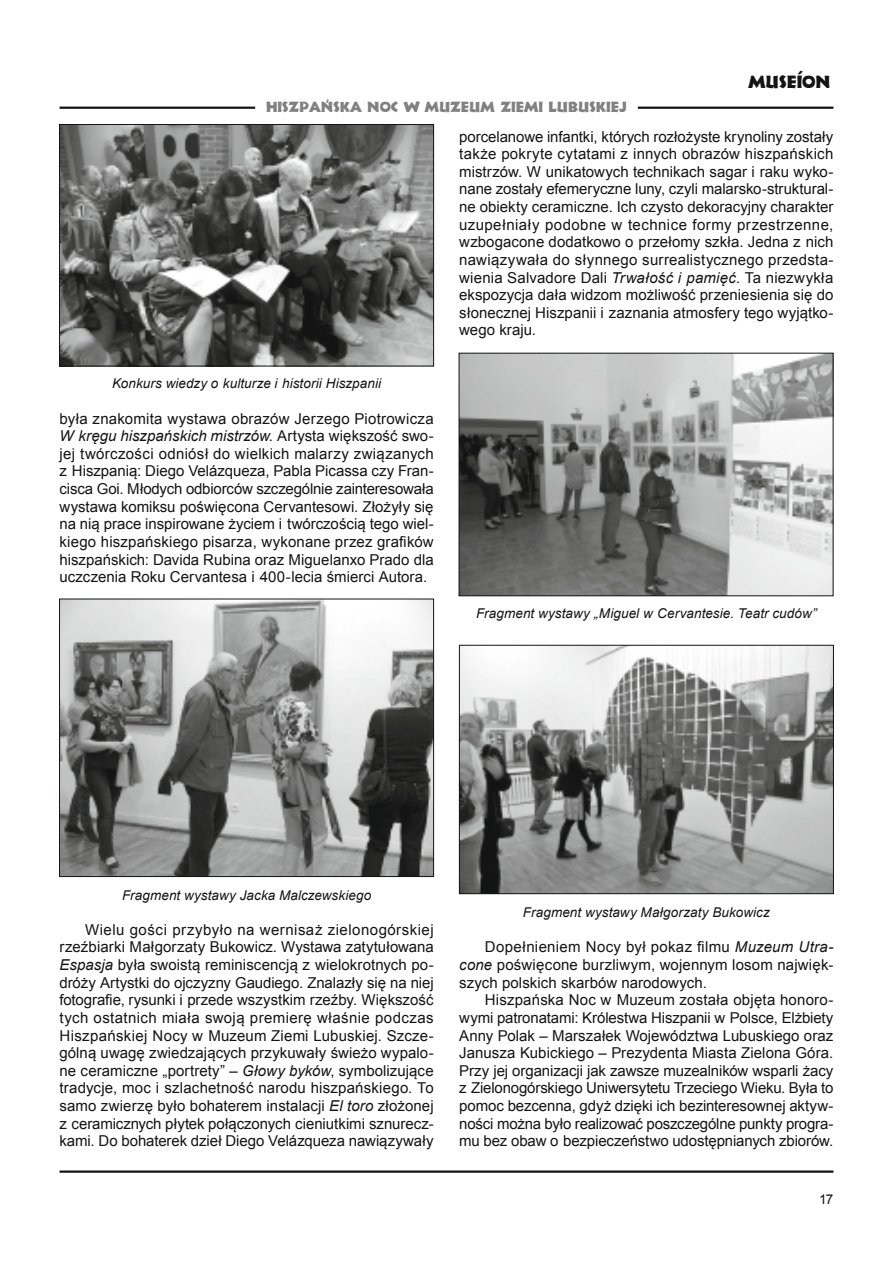
<style>
.page{position:relative;width:893px;height:1263px;background:#fff}
.page>*{position:absolute;margin:0;border:0;box-sizing:border-box;transform-origin:0 0}
.t1{font:18px "Informal 011 BT";color:#131413}
.t2{font:15px/17.7px "Arial";color:#131413;text-align:justify}
.t3{font:15px "Informal 011 BT";color:#818181}
.t4{font:italic 13.5px "Arial";letter-spacing:.005em;color:#131413}
.t5{font:13.5px "Arial";color:#131413}
.s1{font-style:italic}
</style>
<div class="page">
<hr style="left:60px;top:1170px;width:773px;height:3px;background:#131413">
<img style="left:461px;top:355px;width:370px;height:239px">
<div style="left:459px;top:353px;width:374px;height:243px;border:1px solid #131413"></div>
<img style="left:461px;top:647px;width:371px;height:245px">
<div style="left:459px;top:645px;width:375px;height:249px;border:1px solid #131413"></div>
<img style="left:61px;top:601px;width:371px;height:274px">
<div style="left:59px;top:599px;width:375px;height:278px;border:1px solid #131413"></div>
<img style="left:61px;top:126px;width:371px;height:238px">
<div style="left:59px;top:124px;width:375px;height:242px;border:1px solid #131413"></div>
<hr style="left:638px;top:107px;width:195px;height:2px;background:#131413">
<hr style="left:60px;top:107px;width:195px;height:2px;background:#131413">
<p class="t3" style="left:266px;top:98px;width:362px">HISZPANSKA NOC W MUZEUM ZIEMI LUBUSKIEJ</p>
<p class="t1" style="left:748px;top:71px;width:84px">MUSEÍON</p>
<p class="t4" style="left:112px;top:375px;width:271px">Konkurs wiedzy o kulturze i historii Hiszpanii</p>
<p class="t2" style="left:60px;top:409px;width:376px">była znakomita wystawa obrazów Jerzego Piotrowicza <span class="s1">W kręgu hiszpańskich mistrzów</span>. Artysta większość swo&shy;jej twórczości odniósł do wielkich malarzy związanych z Hiszpanią: Diego Velázqueza, Pabla Picassa czy Fran&shy;cisca Goi. Młodych odbiorców szczególnie zainteresowała wystawa komiksu poświęcona Cervantesowi. Złożyły się na nią prace inspirowane życiem i twórczością tego wiel&shy;kiego hiszpańskiego pisarza, wykonane przez grafików hiszpańskich: Davida Rubina oraz Miguelanxo Prado dla uczczenia Roku Cervantesa i 400-lecia śmierci Autora.</p>
<p class="t2" style="left:459px;top:127px;width:376px">porcelanowe infantki, których rozłożyste krynoliny zostały także pokryte cytatami z innych obrazów hiszpańskich mistrzów. W unikatowych technikach sagar i raku wyko&shy;nane zostały efemeryczne luny, czyli malarsko-struktural&shy;ne obiekty ceramiczne. Ich czysto dekoracyjny charakter uzupełniały podobne w technice formy przestrzenne, wzbogacone dodatkowo o przełomy szkła. Jedna z nich nawiązywała do słynnego surrealistycznego przedsta&shy;wienia Salvadore Dali <span class="s1">Trwałość i pamięć</span>. Ta niezwykła ekspozycja dała widzom możliwość przeniesienia się do słonecznej Hiszpanii i zaznania atmosfery tego wyjątko&shy;wego kraju.</p>
<p class="t4" style="left:476px;top:605px;width:342px">Fragment wystawy „Miguel w Cervantesie. Teatr cudów”</p>
<p class="t4" style="left:122px;top:886px;width:251px">Fragment wystawy Jacka Malczewskiego</p>
<p class="t2" style="left:60px;top:920px;width:376px;text-indent:26px">Wielu gości przybyło na wernisaż zielonogórskiej rzeźbiarki Małgorzaty Bukowicz. Wystawa zatytułowana <span class="s1">Espasja</span> była swoistą reminiscencją z wielokrotnych po&shy;dróży Artystki do ojczyzny Gaudiego. Znalazły się na niej fotografie, rysunki i przede wszystkim rzeźby. Większość tych ostatnich miała swoją premierę właśnie podczas Hiszpańskiej Nocy w Muzeum Ziemi Lubuskiej. Szcze&shy;gólną uwagę zwiedzających przykuwały świeżo wypalo&shy;ne ceramiczne „portrety” – <span class="s1">Głowy byków</span>, symbolizujące tradycje, moc i szlachetność narodu hiszpańskiego. To samo zwierzę było bohaterem instalacji <span class="s1">El toro</span> złożonej z ceramicznych płytek połączonych cieniutkimi sznurecz&shy;kami. Do bohaterek dzieł Diego Velázqueza nawiązywały</p>
<p class="t4" style="left:523px;top:904px;width:248px">Fragment wystawy Małgorzaty Bukowicz</p>
<p class="t2" style="left:459px;top:938px;width:376px;text-indent:26px">Dopełnieniem Nocy był pokaz filmu <span class="s1">Muzeum Utra&shy;cone</span> poświęcone burzliwym, wojennym losom najwięk&shy;szych polskich skarbów narodowych.</p>
<p class="t2" style="left:459px;top:991px;width:376px;text-indent:26px">Hiszpańska Noc w Muzeum została objęta honoro&shy;wymi patronatami: Królestwa Hiszpanii w Polsce, Elżbiety Anny Polak – Marszałek Województwa Lubuskiego oraz Janusza Kubickiego – Prezydenta Miasta Zielona Góra.<br>Przy jej organizacji jak zawsze muzealników wsparli żacy z Zielonogórskiego Uniwersytetu Trzeciego Wieku. Była to pomoc bezcenna, gdyż dzięki ich bezinteresownej aktyw&shy;ności można było realizować poszczególne punkty progra&shy;mu bez obaw o bezpieczeństwo udostępnianych zbiorów.</p>
<p class="t5" style="left:819px;top:1190px;width:16px">17</p>
</div>
